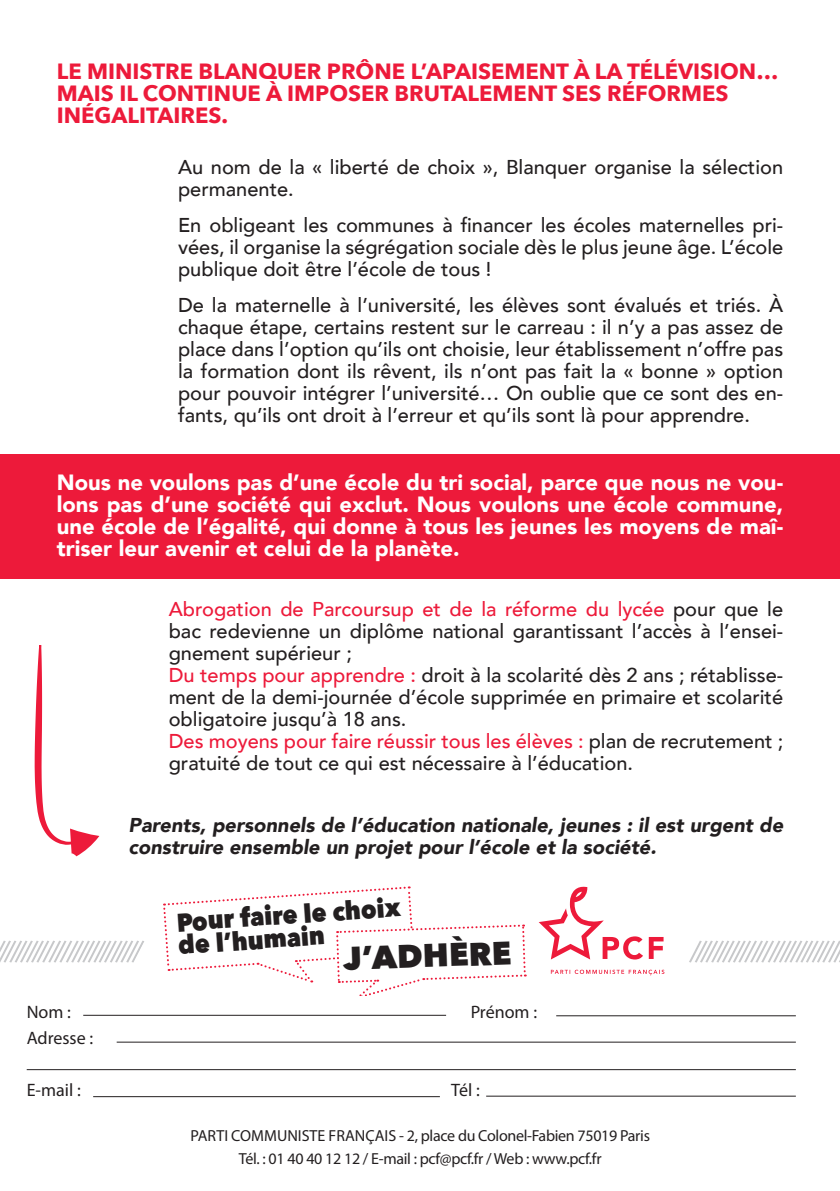
<style>
.page{position:relative;width:840px;height:1191px;background:#fff}
.page>*{position:absolute;margin:0;border:0;box-sizing:border-box;transform-origin:0 0}
.t1{font:800 32.6px "Avenir Next";color:#231f20}
.t2{font:800 25.8px/22.8px "Avenir Next";color:#231f20;scale:.93 1}
.t3{font:900 22px/22px "Avenir";color:#fff;text-align:justify}
.t4{font:700 22px/22px "Avenir Next";color:#ed1a3a}
.t5{font:500 20px/22px "Avenir";color:#231f20;text-align:justify}
.t6{font:italic 900 20px/22px "Avenir";color:#231f20}
.t7{font:18px "Myriad Pro";color:#231f20}
.t8{font:16px "Myriad Pro";letter-spacing:-.02em;color:#231f20}
.s1{color:#ed1a3a}
</style>
<div class="page">
<svg style="left:0;top:886px;width:839px;height:110px"></svg>
<hr style="left:83px;top:1015px;width:363px;height:1px;background:#231f20">
<hr style="left:117px;top:1041px;width:678px;height:1px;background:#231f20">
<hr style="left:27px;top:1069px;width:768px;height:1px;background:#231f20">
<hr style="left:93px;top:1096px;width:346px;height:1px;background:#231f20">
<hr style="left:486px;top:1095px;width:309px;height:1px;background:#231f20">
<hr style="left:556px;top:1015px;width:239px;height:1px;background:#231f20">
<div style="left:0;top:454px;width:839px;height:125px;background:#ed1a3a"></div>
<svg style="left:34px;top:645px;width:66px;height:212px"></svg>
<p class="t4" style="left:57px;top:60px;width:722px">LE MINISTRE BLANQUER PRÔNE L’APAISEMENT À LA TÉLÉVISION…<br>MAIS IL CONTINUE À IMPOSER BRUTALEMENT SES RÉFORMES<br>INÉGALITAIRES.</p>
<p class="t5" style="left:178px;top:155px;width:606px">Au nom de la « liberté de choix », Blanquer organise la sélection permanente.</p>
<p class="t5" style="left:178px;top:213px;width:606px">En obligeant les communes à financer les écoles maternelles pri&shy;vées, il organise la ségrégation sociale dès le plus jeune âge. L’école publique doit être l’école de tous !</p>
<p class="t5" style="left:178px;top:293px;width:606px">De la maternelle à l’université, les élèves sont évalués et triés. À chaque étape, certains restent sur le carreau : il n’y a pas assez de place dans l’option qu’ils ont choisie, leur établissement n’offre pas la formation dont ils rêvent, ils n’ont pas fait la « bonne » option pour pouvoir intégrer l’université… On oublie que ce sont des en&shy;fants, qu’ils ont droit à l’erreur et qu’ils sont là pour apprendre.</p>
<p class="t3" style="left:57px;top:470px;width:727px">Nous ne voulons pas d’une école du tri social, parce que nous ne vou&shy;lons pas d’une société qui exclut. Nous voulons une école commune, une école de l’égalité, qui donne à tous les jeunes les moyens de maî&shy;triser leur avenir et celui de la planète.</p>
<p class="t5" style="left:169px;top:596px;width:615px"><span class="s1">Abrogation de Parcoursup et de la réforme du lycée</span> pour que le bac redevienne un diplôme national garantissant l’accès à l’ensei&shy;gnement supérieur ;</p>
<p class="t5" style="left:169px;top:662px;width:615px"><span class="s1">Du temps pour apprendre :</span> droit à la scolarité dès 2 ans ; rétablisse&shy;ment de la demi-journée d’école supprimée en primaire et scolarité obligatoire jusqu’à 18 ans.</p>
<p class="t5" style="left:169px;top:728px;width:615px"><span class="s1">Des moyens pour faire réussir tous les élèves :</span> plan de recrutement ; gratuité de tout ce qui est nécessaire à l’éducation.</p>
<p class="t6" style="left:128px;top:813px;width:656px">Parents, personnels de l’éducation nationale, jeunes : il est urgent de construire ensemble un projet pour l’école et la société.</p>
<p class="t2" style="left:176px;top:911px;width:243px;rotate:-4deg">Pour faire le choix de l’humain</p>
<p class="t1" style="left:342px;top:938px;width:169px;rotate:-2deg">J’ADHÈRE</p>
<p class="t7" style="left:27px;top:1000px;width:46px">Nom :</p>
<p class="t7" style="left:470px;top:1000px;width:68px">Prénom :</p>
<p class="t7" style="left:27px;top:1026px;width:68px">Adresse :</p>
<p class="t7" style="left:27px;top:1078px;width:56px">E-mail :</p>
<p class="t7" style="left:451px;top:1078px;width:30px">Tél :</p>
<p class="t8" style="left:190px;top:1126px;width:460px">PARTI COMMUNISTE FRANÇAIS - 2, place du Colonel-Fabien 75019 Paris</p>
<p class="t8" style="left:239px;top:1148px;width:364px">Tél. : 01 40 40 12 12 / E-mail : pcf@pcf.fr / Web : www.pcf.fr</p>
</div>
